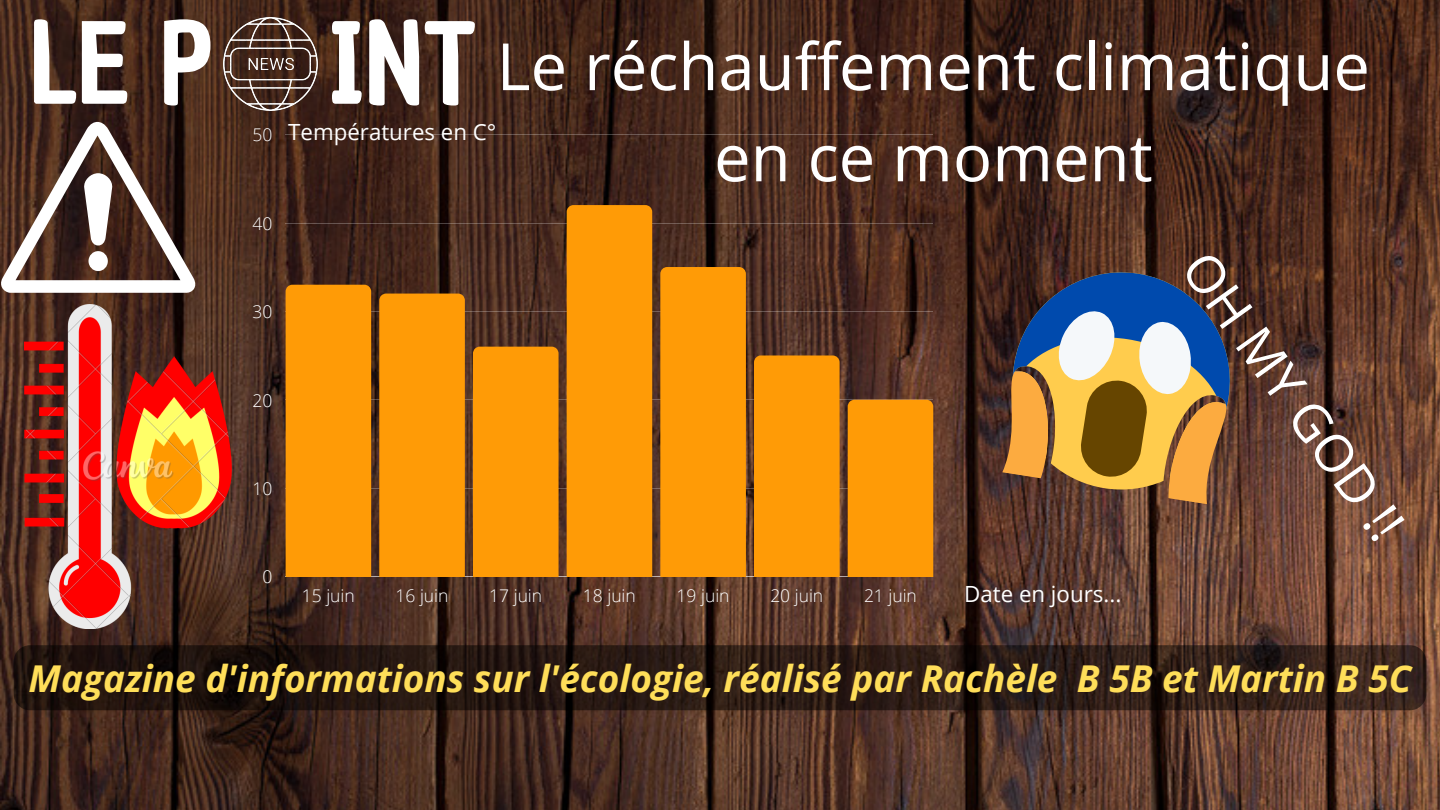
<style>
.page{position:relative;width:1440px;height:810px;background:#fff}
.page>*{position:absolute;margin:0;border:0;box-sizing:border-box;transform-origin:0 0}
.t1{font:65.2px/91.1px "Open Sans";color:#fff}
.t2{font:52px "Open Sans";color:#fff}
.t3{font:italic 700 37px "Open Sans";color:#ffde59}
.t4{font:22.3px "Open Sans";color:#fff}
.t5{font:300 17.5px "Open Sans";color:#fff}
.s1{font-family:"Chau Philomene One";font-size:109.9px}
</style>
<div class="page">
<img style="left:0;top:0;width:1440px;height:810px">
<svg style="left:0;top:122px;width:196px;height:171px"></svg>
<img style="left:223px;top:17px;width:94px;height:94px">
<hr style="left:286px;top:134px;width:647px;height:1px;background:#fff">
<hr style="left:286px;top:223px;width:647px;height:1px;background:#fff">
<hr style="left:286px;top:311px;width:647px;height:1px;background:#fff">
<hr style="left:286px;top:400px;width:647px;height:1px;background:#fff">
<hr style="left:286px;top:488px;width:647px;height:1px;background:#fff">
<hr style="left:286px;top:577px;width:647px;height:1px;background:#fff">
<div style="left:286px;top:285px;width:85px;height:292px;background:#ff9b06"></div>
<div style="left:379px;top:294px;width:86px;height:283px;background:#ff9b06"></div>
<div style="left:473px;top:347px;width:86px;height:230px;background:#ff9b06"></div>
<div style="left:567px;top:205px;width:85px;height:372px;background:#ff9b06"></div>
<div style="left:660px;top:267px;width:86px;height:310px;background:#ff9b06"></div>
<div style="left:754px;top:355px;width:86px;height:222px;background:#ff9b06"></div>
<div style="left:848px;top:400px;width:85px;height:177px;background:#ff9b06"></div>
<svg style="left:990px;top:257px;width:255px;height:249px;background:#806d55"></svg>
<img style="left:25px;top:304px;width:206px;height:324px">
<div style="left:14px;top:645px;width:1412px;height:65px;background:#000;border-radius:16px;opacity:.5"></div>
<h1 class="t1" style="left:714px;top:19px;width:657px;text-indent:-685px"><span class="s1">LE P INT</span> Le réchauffement climatique en ce moment</h1>
<p class="t4" style="left:288px;top:116px;width:210px">Températures en C°</p>
<p class="t5" style="left:252px;top:122px;width:21px">50</p>
<p class="t5" style="left:252px;top:211px;width:21px">40</p>
<p class="t5" style="left:252px;top:299px;width:21px">30</p>
<p class="t5" style="left:252px;top:388px;width:21px">20</p>
<p class="t5" style="left:252px;top:476px;width:21px">10</p>
<p class="t5" style="left:262px;top:565px;width:11px">0</p>
<p class="t5" style="left:302px;top:584px;width:54px">15 juin</p>
<p class="t5" style="left:396px;top:584px;width:54px">16 juin</p>
<p class="t5" style="left:489px;top:584px;width:54px">17 juin</p>
<p class="t5" style="left:583px;top:584px;width:54px">18 juin</p>
<p class="t5" style="left:677px;top:584px;width:54px">19 juin</p>
<p class="t5" style="left:770px;top:584px;width:54px">20 juin</p>
<p class="t5" style="left:864px;top:584px;width:54px">21 juin</p>
<p class="t4" style="left:964px;top:579px;width:159px">Date en jours...</p>
<h2 class="t2" style="left:1223px;top:237px;width:341px;rotate:54deg">OH MY GOD !!</h2>
<p class="t3" style="left:29px;top:653px;width:1384px">Magazine d'informations sur l'écologie, réalisé par Rachèle B 5B et Martin B 5C</p>
</div>
